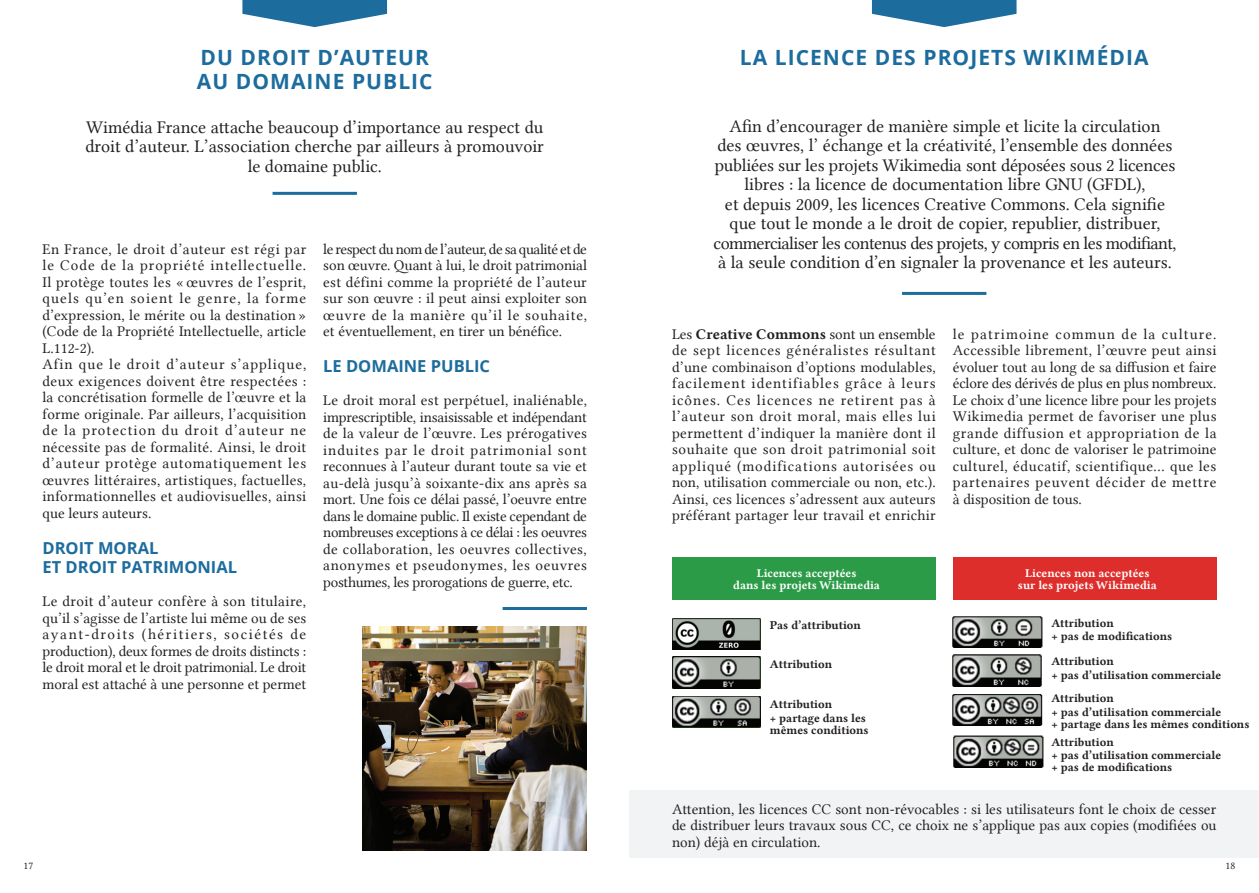
<style>
.page{position:relative;width:1259px;height:893px;background:#fff}
.page>*{position:absolute;margin:0;border:0;box-sizing:border-box;transform-origin:0 0}
.t1{font:700 21px "Open Sans";letter-spacing:.05em;color:#1c6c9d}
.t2{font:18px/19.5px "Lin Libertine";color:#231f20;text-align:center}
.t3{font:700 16.5px/19.5px "Open Sans";color:#1c6c9d}
.t4{font:15px/16.5px "Lin Libertine";letter-spacing:.02em;color:#231f20;text-align:justify}
.t5{font:12px/13.5px "Lin Libertine B";color:#231f20}
.t6{font:12px/12px "Lin Libertine B";color:#fff;text-align:center}
.t7{font:10.5px "Lin Libertine";color:#231f20}
.s1{font-family:"Lin Libertine B"}
</style>
<div class="page">
<div style="left:672px;top:557px;width:263px;height:43px;background:#2c9b47"></div>
<div style="left:952px;top:557px;width:264px;height:43px;background:#dd2e2c"></div>
<div style="left:629px;top:790px;width:630px;height:67px;background:#f2f3f4"></div>
<hr style="left:272px;top:192px;width:85px;height:3px;background:#1c6c9d">
<hr style="left:902px;top:292px;width:84px;height:3px;background:#1c6c9d">
<svg style="left:242px;top:0;width:145px;height:27px"></svg>
<svg style="left:872px;top:0;width:144px;height:27px"></svg>
<img style="left:672px;top:618px;width:88px;height:32px">
<img style="left:672px;top:657px;width:89px;height:31px">
<img style="left:672px;top:697px;width:89px;height:31px">
<img style="left:952px;top:616px;width:90px;height:32px">
<img style="left:952px;top:654px;width:90px;height:32px">
<img style="left:952px;top:695px;width:90px;height:31px">
<img style="left:953px;top:735px;width:90px;height:32px">
<img style="left:363px;top:626px;width:224px;height:224px">
<hr style="left:502px;top:607px;width:85px;height:3px;background:#1c6c9d">
<h1 class="t1" style="left:200px;top:43px;width:230px">DU DROIT D’AUTEUR</h1>
<h1 class="t1" style="left:740px;top:43px;width:410px">LA LICENCE DES PROJETS WIKIMÉDIA</h1>
<h1 class="t1" style="left:197px;top:67px;width:237px">AU DOMAINE PUBLIC</h1>
<p class="t2" style="left:85px;top:117px;width:460px">Wimédia France attache beaucoup d’importance au respect du droit d’auteur. L’association cherche par ailleurs à promouvoir le domaine public.</p>
<p class="t2" style="left:713px;top:116px;width:464px">Afin d’encourager de manière simple et licite la circulation<br>des œuvres, l’ échange et la créativité, l’ensemble des données publiées sur les projets Wikimedia sont déposées sous 2 licences libres : la licence de documentation libre GNU (GFDL),<br>et depuis 2009, les licences Creative Commons. Cela signifie que tout le monde a le droit de copier, republier, distribuer, commercialiser les contenus des projets, y compris en les modifiant, à la seule condition d’en signaler la provenance et les auteurs.</p>
<p class="t4" style="left:43px;top:241px;width:265px;text-align:left">En France, le droit d’auteur est régi par le Code de la propriété intellectuelle.<br>Il protège toutes les « œuvres de l’esprit, quels qu’en soient le genre, la forme d’expression, le mérite ou la destination » (Code de la Propriété Intellectuelle, article L.112-2).<br>Afin que le droit d’auteur s’applique, deux exigences doivent être respectées : la concrétisation formelle de l’œuvre et la forme originale. Par ailleurs, l’acquisition de la protection du droit d’auteur ne nécessite pas de formalité. Ainsi, le droit d’auteur protège automatiquement les œuvres littéraires, artistiques, factuelles, informationnelles et audiovisuelles, ainsi que leurs auteurs.</p>
<p class="t3" style="left:43px;top:537px;width:196px">DROIT MORAL<br>ET DROIT PATRIMONIAL</p>
<p class="t4" style="left:43px;top:593px;width:265px">Le droit d’auteur confère à son titulaire, qu’il s’agisse de l’artiste lui même ou de ses ayant-droits (héritiers, sociétés de production), deux formes de droits distincts : le droit moral et le droit patrimonial. Le droit moral est attaché à une personne et permet</p>
<p class="t4" style="left:323px;top:241px;width:265px">le respect du nom de l’auteur, de sa qualité et de son œuvre. Quant à lui, le droit patrimonial est défini comme la propriété de l’auteur sur son œuvre : il peut ainsi exploiter son œuvre de la manière qu’il le souhaite, et éventuellement, en tirer un bénéfice.</p>
<p class="t3" style="left:323px;top:356px;width:168px">LE DOMAINE PUBLIC</p>
<p class="t4" style="left:323px;top:392px;width:265px">Le droit moral est perpétuel, inaliénable, imprescriptible, insaisissable et indépendant de la valeur de l’œuvre. Les prérogatives induites par le droit patrimonial sont reconnues à l’auteur durant toute sa vie et au-delà jusqu’à soixante-dix ans après sa mort. Une fois ce délai passé, l’oeuvre entre dans le domaine public. Il existe cependant de nombreuses exceptions à ce délai : les oeuvres de collaboration, les oeuvres collectives, anonymes et pseudonymes, les oeuvres posthumes, les prorogations de guerre, etc.</p>
<p class="t4" style="left:672px;top:326px;width:265px">Les <span class="s1">Creative Commons</span> sont un ensemble de sept licences généralistes résultant d’une combinaison d’options modulables, facilement identifiables grâce à leurs icônes. Ces licences ne retirent pas à l’auteur son droit moral, mais elles lui permettent d’indiquer la manière dont il souhaite que son droit patrimonial soit appliqué (modifications autorisées ou non, utilisation commerciale ou non, etc.).<br>Ainsi, ces licences s’adressent aux auteurs préférant partager leur travail et enrichir</p>
<p class="t4" style="left:952px;top:326px;width:265px">le patrimoine commun de la culture.<br>Accessible librement, l’œuvre peut ainsi évoluer tout au long de sa diffusion et faire éclore des dérivés de plus en plus nombreux.<br>Le choix d’une licence libre pour les projets Wikimedia permet de favoriser une plus grande diffusion et appropriation de la culture, et donc de valoriser le patrimoine culturel, éducatif, scientifique… que les partenaires peuvent décider de mettre à disposition de tous.</p>
<p class="t6" style="left:733px;top:566px;width:148px">Licences acceptées<br>dans les projets Wikimedia</p>
<p class="t6" style="left:1018px;top:566px;width:140px">Licences non acceptées sur les projets Wikimedia</p>
<p class="t5" style="left:770px;top:618px;width:93px">Pas d’attribution</p>
<p class="t5" style="left:1051px;top:616px;width:122px">Attribution<br>+ pas de modifications</p>
<p class="t5" style="left:770px;top:657px;width:64px">Attribution</p>
<p class="t5" style="left:1051px;top:655px;width:171px">Attribution<br>+ pas d’utilisation commerciale</p>
<p class="t5" style="left:770px;top:697px;width:98px">Attribution<br>+ partage dans les</p>
<p class="t5" style="left:770px;top:723px;width:100px">mêmes conditions</p>
<p class="t5" style="left:1051px;top:691px;width:171px">Attribution<br>+ pas d’utilisation commerciale</p>
<p class="t5" style="left:1051px;top:715px;width:199px;line-height:18px">+ partage dans les mêmes conditions<br>Attribution</p>
<p class="t5" style="left:1051px;top:749px;width:171px;line-height:12px">+ pas d’utilisation commerciale + pas de modifications</p>
<p class="t4" style="left:672px;top:801px;width:546px">Attention, les licences CC sont non-révocables : si les utilisateurs font le choix de cesser de distribuer leurs travaux sous CC, ce choix ne s’applique pas aux copies (modifiées ou non) déjà en circulation.</p>
<p class="t7" style="left:24px;top:860px;width:11px">17</p>
<p class="t7" style="left:1225px;top:860px;width:11px">18</p>
</div>
